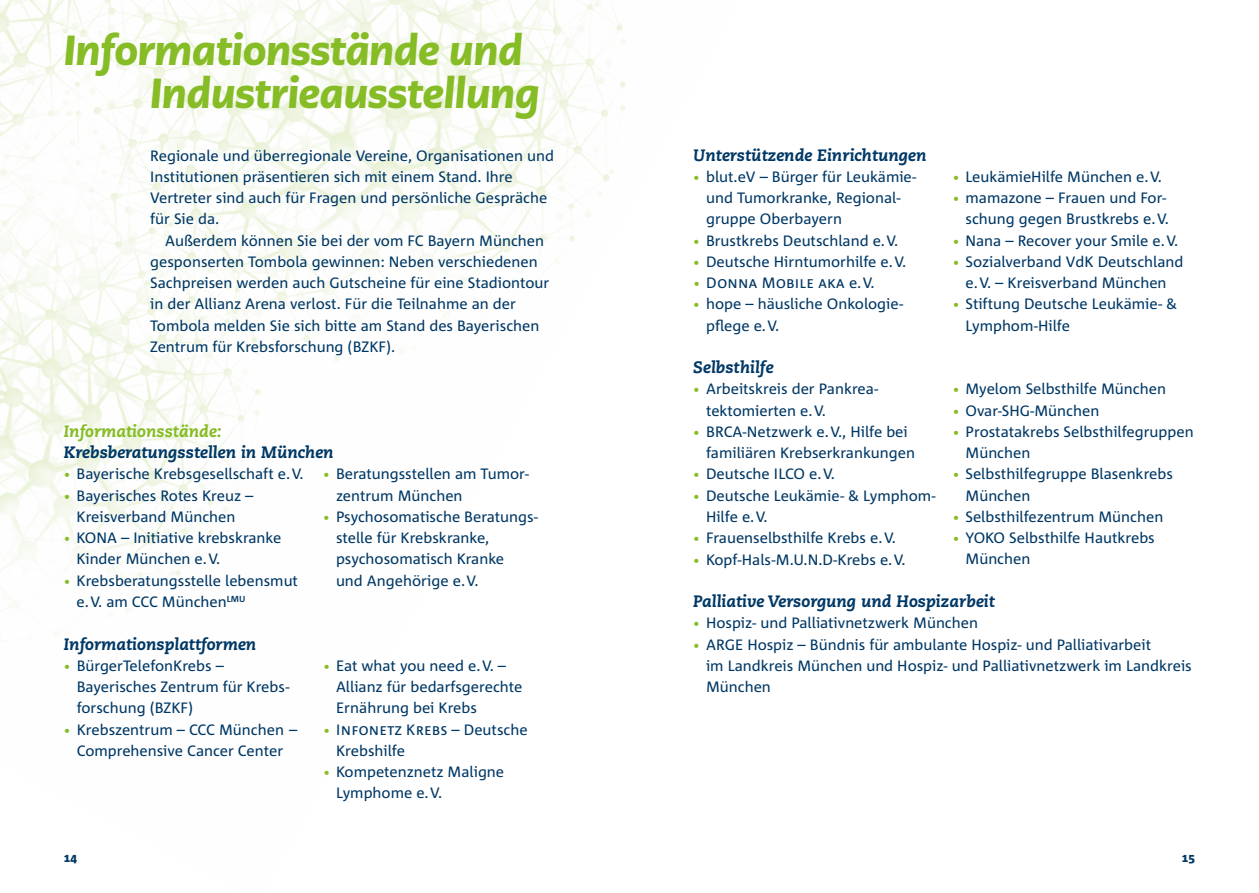
<style>
.page{position:relative;width:1259px;height:893px;background:#fff}
.page>*{position:absolute;margin:0;border:0;box-sizing:border-box;transform-origin:0 0}
.t1{font:italic 900 42px/42.3px "PMN Caecilia Sans Head";color:#86bc25}
.t2{font:italic 800 16.5px "Caecilia LT Pro 86";color:#003865}
.t3{font:italic 800 16.5px "Caecilia LT Pro 86";color:#86bc25}
.t4{font:15px/21.3px "Corpid C1 s";color:#003865}
.t5{font:800 12px "Corpid C1 s";color:#003865}
.s1{font-size:12px;color:#86bc25}
</style>
<div class="page">
<img style="left:0;top:0;width:626px;height:636px">
<h1 class="t1" style="left:150px;top:28px;width:391px;text-indent:-86px">Informationsstände und<br>Industrieausstellung</h1>
<p class="t4" style="left:150px;top:144px;width:405px">Regionale und überregionale Vereine, Organisationen und Institutionen präsentieren sich mit einem Stand. Ihre Vertreter sind auch für Fragen und persönliche Gespräche für Sie da.</p>
<p class="t4" style="left:150px;top:229px;width:400px;text-indent:15px">Außerdem können Sie bei der vom FC Bayern München gesponserten Tombola gewinnen: Neben verschiedenen Sachpreisen werden auch Gutscheine für eine Stadiontour in der Allianz Arena verlost. Für die Teilnahme an der Tombola melden Sie sich bitte am Stand des Bayerischen Zentrum für Krebsforschung (BZKF).</p>
<p class="t3" style="left:64px;top:420px;width:159px">Informationsstände:</p>
<p class="t2" style="left:64px;top:441px;width:271px">Krebsberatungsstellen in München</p>
<p class="t4" style="left:64px;top:463px;width:241px"><span class="s1">•</span> Bayerische Krebsgesellschaft e. V.</p>
<p class="t4" style="left:64px;top:484px;width:191px;text-align:center"><span class="s1">•</span> Bayerisches Rotes Kreuz –<br>Kreisverband München</p>
<p class="t4" style="left:77px;top:527px;width:206px;text-indent:-13px"><span class="s1">•</span> KONA – Initiative krebskranke<br>Kinder München e. V.</p>
<p class="t4" style="left:77px;top:569px;width:223px;text-indent:-13px"><span class="s1">•</span> Krebsberatungsstelle lebensmut e. V. am CCC München<sup>LMU</sup></p>
<p class="t2" style="left:64px;top:632px;width:194px">Informationsplattformen</p>
<p class="t4" style="left:77px;top:654px;width:214px;text-indent:-13px"><span class="s1">•</span> BürgerTelefonKrebs –<br>Bayerisches Zentrum für Krebs&shy;forschung (BZKF)</p>
<p class="t4" style="left:64px;top:718px;width:235px;text-align:center"><span class="s1">•</span> Krebszentrum – CCC München –<br>Comprehensive Cancer Center</p>
<p class="t4" style="left:336px;top:463px;width:194px;text-indent:-13px"><span class="s1">•</span> Beratungsstellen am Tumor&shy;zentrum München</p>
<p class="t4" style="left:336px;top:506px;width:203px;text-indent:-13px"><span class="s1">•</span> Psychosomatische Beratungs&shy;stelle für Krebskranke, psychosomatisch Kranke<br>und Angehörige e. V.</p>
<p class="t4" style="left:336px;top:654px;width:188px;text-indent:-13px"><span class="s1">•</span> Eat what you need e. V. –<br>Allianz für bedarfsgerechte<br>Ernährung bei Krebs</p>
<p class="t4" style="left:336px;top:718px;width:193px;text-indent:-13px"><span class="s1">•</span> Infonetz Krebs – Deutsche<br>Krebshilfe</p>
<p class="t4" style="left:336px;top:761px;width:170px;text-indent:-13px"><span class="s1">•</span> Kompetenznetz Maligne<br>Lymphome e. V.</p>
<p class="t2" style="left:693px;top:143px;width:235px">Unterstützende Einrichtungen</p>
<p class="t4" style="left:706px;top:165px;width:212px;text-indent:-13px"><span class="s1">•</span> blut.eV – Bürger für Leukämie&shy;und Tumorkranke, Regional&shy;gruppe Oberbayern</p>
<p class="t4" style="left:693px;top:229px;width:207px"><span class="s1">•</span> Brustkrebs Deutschland e. V.</p>
<p class="t4" style="left:693px;top:250px;width:214px"><span class="s1">•</span> Deutsche Hirntumorhilfe e. V.</p>
<p class="t4" style="left:693px;top:272px;width:183px"><span class="s1">•</span> Donna Mobile aka e. V.</p>
<p class="t4" style="left:706px;top:293px;width:198px;text-indent:-13px"><span class="s1">•</span> hope – häusliche Onkologie&shy;pflege e. V.</p>
<p class="t2" style="left:693px;top:356px;width:82px">Selbsthilfe</p>
<p class="t4" style="left:952px;top:165px;width:211px"><span class="s1">•</span> LeukämieHilfe München e. V.</p>
<p class="t4" style="left:952px;top:187px;width:218px;text-align:right"><span class="s1">•</span> mamazone – Frauen und For&shy;schung gegen Brustkrebs e. V.</p>
<p class="t4" style="left:952px;top:229px;width:227px"><span class="s1">•</span> Nana – Recover your Smile e. V.</p>
<p class="t4" style="left:952px;top:250px;width:232px;text-align:center"><span class="s1">•</span> Sozialverband VdK Deutschland e. V. – Kreisverband München</p>
<p class="t4" style="left:965px;top:293px;width:213px;text-indent:-13px"><span class="s1">•</span> Stiftung Deutsche Leukämie- &amp;<br>Lymphom-Hilfe</p>
<p class="t4" style="left:952px;top:378px;width:215px"><span class="s1">•</span> Myelom Selbsthilfe München</p>
<p class="t4" style="left:952px;top:399px;width:148px"><span class="s1">•</span> Ovar-SHG-München</p>
<p class="t4" style="left:965px;top:421px;width:230px;text-indent:-13px"><span class="s1">•</span> Prostatakrebs Selbsthilfegruppen<br>München</p>
<p class="t4" style="left:965px;top:463px;width:209px;text-indent:-13px"><span class="s1">•</span> Selbsthilfegruppe Blasenkrebs<br>München</p>
<p class="t4" style="left:952px;top:506px;width:212px"><span class="s1">•</span> Selbsthilfezentrum München</p>
<p class="t4" style="left:965px;top:527px;width:191px;text-indent:-13px"><span class="s1">•</span> YOKO Selbsthilfe Hautkrebs<br>München</p>
<p class="t2" style="left:693px;top:590px;width:303px">Palliative Versorgung und Hospizarbeit</p>
<p class="t4" style="left:693px;top:612px;width:286px"><span class="s1">•</span> Hospiz- und Palliativnetzwerk München</p>
<p class="t4" style="left:706px;top:633px;width:487px;text-indent:-13px"><span class="s1">•</span> ARGE Hospiz – Bündnis für ambulante Hospiz- und Palliativarbeit<br>im Landkreis München und Hospiz- und Palliativnetzwerk im Landkreis<br>München</p>
<p class="t4" style="left:706px;top:378px;width:173px;text-indent:-13px"><span class="s1">•</span> Arbeitskreis der Pankrea&shy;tektomierten e. V.</p>
<p class="t4" style="left:706px;top:421px;width:210px;text-indent:-13px"><span class="s1">•</span> BRCA-Netzwerk e. V., Hilfe bei familiären Krebserkrankungen</p>
<p class="t4" style="left:693px;top:463px;width:143px"><span class="s1">•</span> Deutsche ILCO e. V.</p>
<p class="t4" style="left:706px;top:484px;width:231px;text-indent:-13px"><span class="s1">•</span> Deutsche Leukämie- &amp; Lymphom-<br>Hilfe e. V.</p>
<p class="t4" style="left:693px;top:527px;width:204px"><span class="s1">•</span> Frauenselbsthilfe Krebs e. V.</p>
<p class="t4" style="left:693px;top:548px;width:214px"><span class="s1">•</span> Kopf-Hals-M.U.N.D-Krebs e. V.</p>
<p class="t5" style="left:64px;top:850px;width:15px">14</p>
<p class="t5" style="left:1182px;top:850px;width:15px">15</p>
</div>
